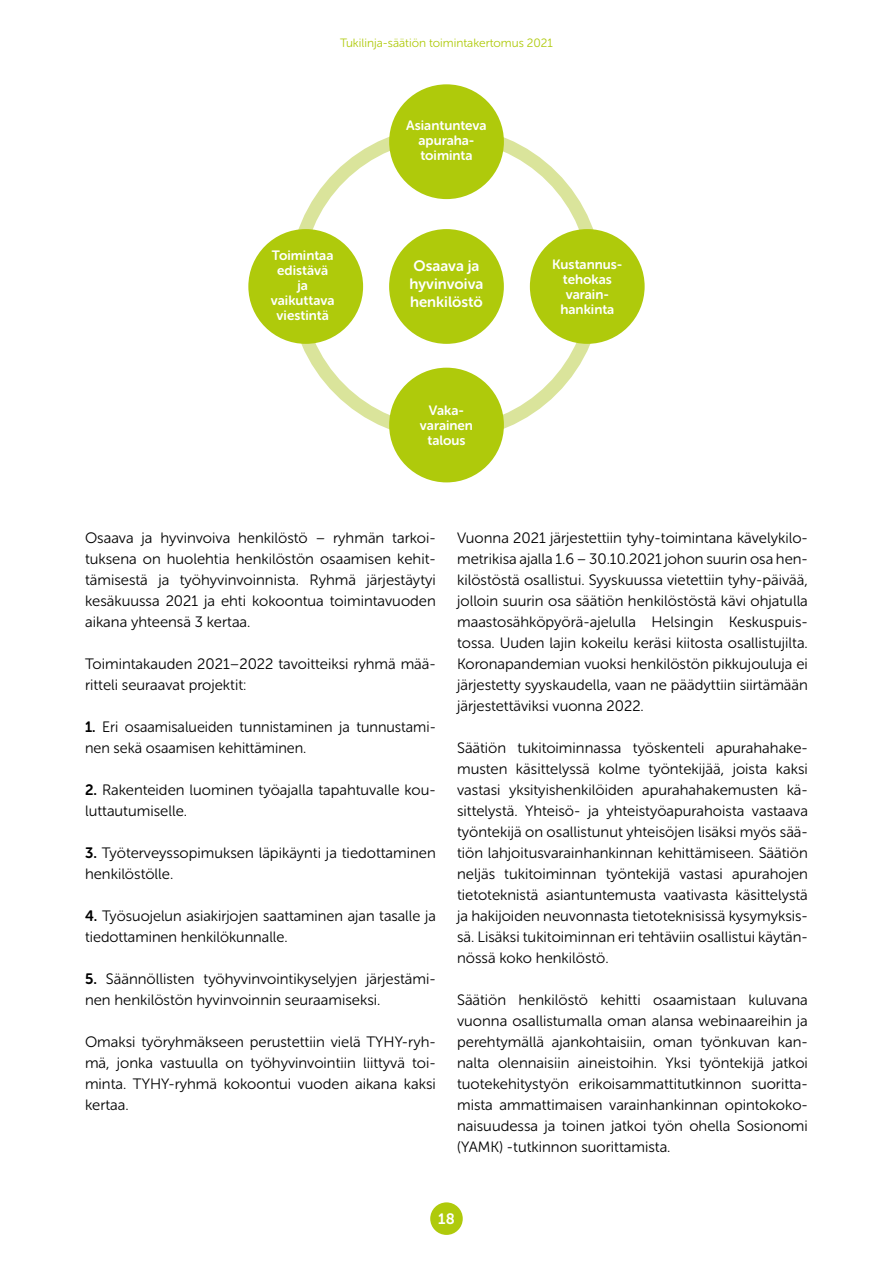
<style>
.page{position:relative;width:893px;height:1263px;background:#fff}
.page>*{position:absolute;margin:0;border:0;box-sizing:border-box;transform-origin:0 0}
.t1{font:15px/21px "Museo Sans Rounded 300";color:#000}
.t2{font:15px/18px "Museo Sans Rounded 700";color:#fff}
.t3{font:13.5px/15px "Museo Sans Rounded 700";color:#fff;text-align:center}
.t4{font:12px "Museo Sans Rounded 300";color:#afca0b}
.s1{font-family:"Museo Sans Rounded 700"}
</style>
<div class="page">
<div style="left:430px;top:1202px;width:33px;height:33px;background:#afca0b;border-radius:50%"></div>
<div style="left:389px;top:229px;width:115px;height:115px;background:#afca0b;border-radius:50%"></div>
<div style="left:389px;top:368px;width:115px;height:114px;background:#afca0b;border-radius:50%"></div>
<div style="left:530px;top:229px;width:115px;height:115px;background:#afca0b;border-radius:50%"></div>
<div style="left:389px;top:84px;width:115px;height:115px;background:#afca0b;border-radius:50%"></div>
<div style="left:248px;top:229px;width:115px;height:115px;background:#afca0b;border-radius:50%"></div>
<p class="t4" style="left:340px;top:37px;width:214px">Tukilinja-säätiön toimintakertomus 2021</p>
<p class="t3" style="left:406px;top:118px;width:82px">Asiantunteva apuraha&shy;toiminta</p>
<p class="t3" style="left:271px;top:248px;width:65px">Toimintaa edistävä ja vaikuttava viestintä</p>
<p class="t3" style="left:552px;top:257px;width:72px">Kustannus&shy;tehokas varain&shy;hankinta</p>
<p class="t2" style="left:410px;top:257px;width:75px">Osaava ja hyvinvoiva henkilöstö</p>
<p class="t3" style="left:420px;top:403px;width:55px">Vaka&shy;varainen talous</p>
<p class="t1" style="left:85px;top:527px;width:352px;text-align:justify">Osaava ja hyvinvoiva henkilöstö – ryhmän tarkoi&shy;tuksena on huolehtia henkilöstön osaamisen kehit&shy;tämisestä ja työhyvinvoinnista. Ryhmä järjestäytyi kesäkuussa 2021 ja ehti kokoontua toimintavuoden aikana yhteensä 3 kertaa.</p>
<p class="t1" style="left:85px;top:653px;width:352px">Toimintakauden 2021–2022 tavoitteiksi ryhmä mää&shy;ritteli seuraavat projektit:</p>
<p class="t1" style="left:85px;top:716px;width:352px"><span class="s1">1.</span> Eri osaamisalueiden tunnistaminen ja tunnustami&shy;nen sekä osaamisen kehittäminen.</p>
<p class="t1" style="left:85px;top:779px;width:352px"><span class="s1">2.</span> Rakenteiden luominen työajalla tapahtuvalle kou&shy;luttautumiselle.</p>
<p class="t1" style="left:85px;top:842px;width:352px"><span class="s1">3.</span> Työterveyssopimuksen läpikäynti ja tiedottaminen henkilöstölle.</p>
<p class="t1" style="left:85px;top:905px;width:352px"><span class="s1">4.</span> Työsuojelun asiakirjojen saattaminen ajan tasalle ja tiedottaminen henkilökunnalle.</p>
<p class="t1" style="left:85px;top:968px;width:352px"><span class="s1">5.</span> Säännöllisten työhyvinvointikyselyjen järjestämi&shy;nen henkilöstön hyvinvoinnin seuraamiseksi.</p>
<p class="t1" style="left:85px;top:1031px;width:352px;text-align:justify">Omaksi työryhmäkseen perustettiin vielä TYHY-ryh&shy;mä, jonka vastuulla on työhyvinvointiin liittyvä toi&shy;minta. TYHY-ryhmä kokoontui vuoden aikana kaksi kertaa.</p>
<p class="t1" style="left:457px;top:527px;width:352px;text-align:justify">Vuonna 2021 järjestettiin tyhy-toimintana kävelykilo&shy;metrikisa ajalla 1.6 – 30.10.2021 johon suurin osa hen&shy;kilöstöstä osallistui. Syyskuussa vietettiin tyhy-päivää, jolloin suurin osa säätiön henkilöstöstä kävi ohjatulla maastosähköpyörä-ajelulla Helsingin Keskuspuis&shy;tossa. Uuden lajin kokeilu keräsi kiitosta osallistujilta.<br>Koronapandemian vuoksi henkilöstön pikkujouluja ei järjestetty syyskaudella, vaan ne päädyttiin siirtämään järjestettäviksi vuonna 2022.</p>
<p class="t1" style="left:457px;top:737px;width:352px;text-align:justify">Säätiön tukitoiminnassa työskenteli apurahahake&shy;musten käsittelyssä kolme työntekijää, joista kaksi vastasi yksityishenkilöiden apurahahakemusten kä&shy;sittelystä. Yhteisö- ja yhteistyöapurahoista vastaava työntekijä on osallistunut yhteisöjen lisäksi myös sää&shy;tiön lahjoitusvarainhankinnan kehittämiseen. Säätiön neljäs tukitoiminnan työntekijä vastasi apurahojen tietoteknistä asiantuntemusta vaativasta käsittelystä ja hakijoiden neuvonnasta tietoteknisissä kysymyksis&shy;sä. Lisäksi tukitoiminnan eri tehtäviin osallistui käytän&shy;nössä koko henkilöstö.</p>
<p class="t1" style="left:457px;top:989px;width:352px;text-align:justify">Säätiön henkilöstö kehitti osaamistaan kuluvana vuonna osallistumalla oman alansa webinaareihin ja perehtymällä ajankohtaisiin, oman työnkuvan kan&shy;nalta olennaisiin aineistoihin. Yksi työntekijä jatkoi tuotekehitystyön erikoisammattitutkinnon suoritta&shy;mista ammattimaisen varainhankinnan opintokoko&shy;naisuudessa ja toinen jatkoi työn ohella Sosionomi (YAMK) -tutkinnon suorittamista.</p>
<p class="t2" style="left:438px;top:1210px;width:18px">18</p>
</div>
